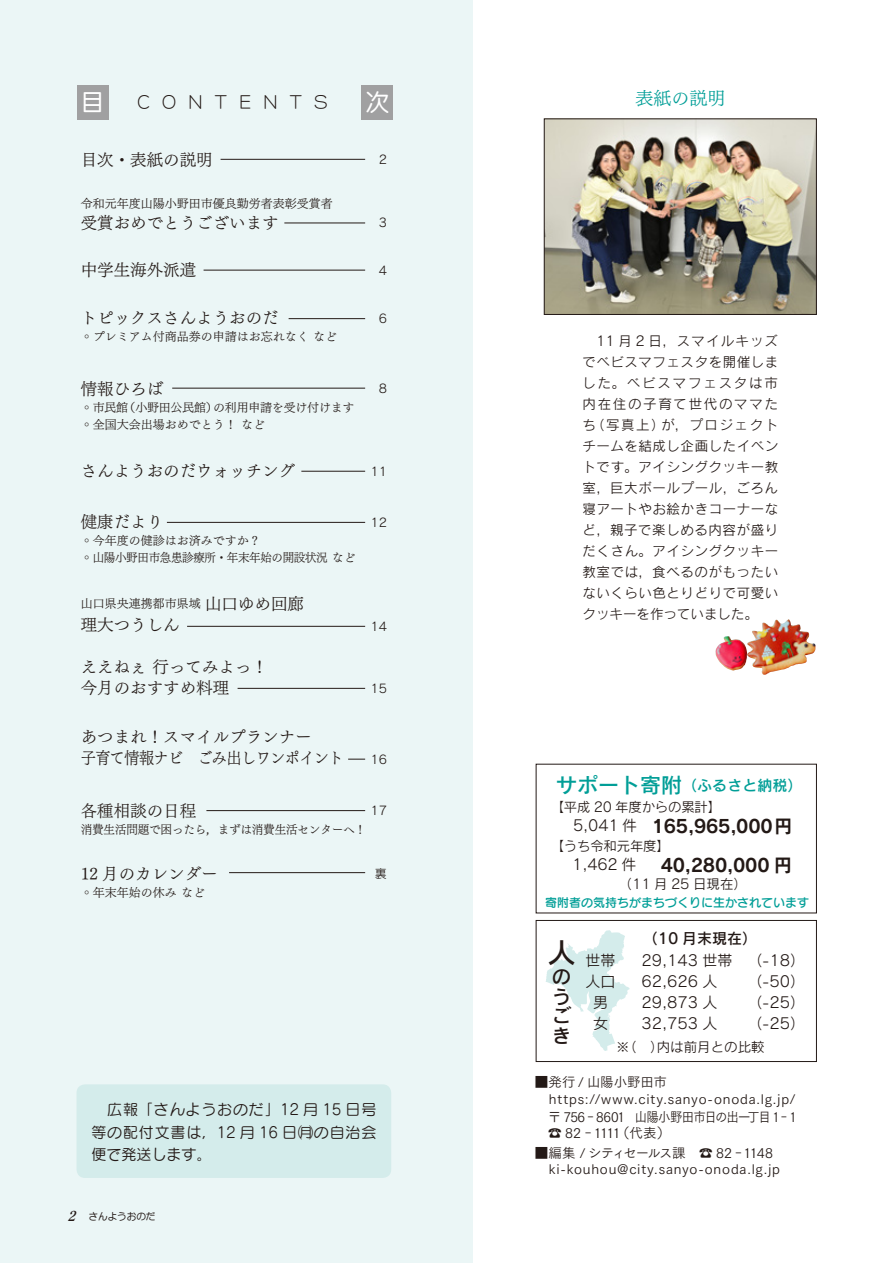
<style>
.page{position:relative;width:893px;height:1263px;background:#fff}
.page>*{position:absolute;margin:0;border:0;box-sizing:border-box;transform-origin:0 0}
.t1{font:28.5px "Rodin Pro N DB";color:#231916}
.t2{font:24px "Anito Std M";color:#fff}
.t3{font:19.5px/19.5px "Rodin Pro N DB";color:#231916}
.t4{font:18px "Rodin Pro B";letter-spacing:-.01em;color:#231916}
.t5{font:18px "Tsuku Min Pro LB";color:#009e97}
.t6{font:16.5px "Tsuku Min Pro LB";color:#231916}
.t7{font:16.5px "Tsuku Min Pro LB";letter-spacing:-.04em;color:#231916;scale:.92 1}
.t8{font:16.5px "Anito Std L";letter-spacing:.735em;color:#231916}
.t9{font:15px "Rodin Pro N M";color:#231916}
.t10{font:15px/22.5px "Seurat Pro M";letter-spacing:.055em;color:#231916;text-align:justify}
.t11{font:15px "Rodin Pro N DB";color:#009e97}
.t12{font:15px "Rodin Pro N DB";color:#231916}
.t13{font:15px "Rodin Pro M";color:#231916}
.t14{font:13.5px/21px "Rodin Pro M";letter-spacing:.02em;color:#231916;text-align:justify}
.t15{font:13.5px "Tsuku Go Pro R";letter-spacing:.06em;color:#231916}
.t16{font:13.5px "Tsuku Go Pro R";letter-spacing:-.065em;color:#231916;scale:.96 1}
.t17{font:13.5px "Rodin Pro M";letter-spacing:-.01em;color:#231916}
.t18{font:13.5px "Tsuku Go Pro R";letter-spacing:-.08em;color:#231916}
.t19{font:13.5px "Tsuku Go Pro R";letter-spacing:.03em;color:#231916}
.t20{font:13.5px "Rodin Pro N M";color:#231916}
.t21{font:13.5px "Tsuku Go Pro R";letter-spacing:-.015em;color:#231916}
.t22{font:12px "Tsuku Min Pro LB";color:#231916}
.t23{font:12px "Tsuku Min Pro LB";letter-spacing:-.02em;color:#231916}
.t24{font:12px "Tsuku Min Pro LB";letter-spacing:-.03em;color:#231916}
.t25{font:12px "Seurat Pro N DB";color:#009e97}
.t26{font:12px "Rodin Pro M";color:#231916}
.t27{font:9.75px "Anito Std M";letter-spacing:-.02em;color:#231916}
.s1{font-size:16.5px}
.s2{font-family:"Matisse Eleganto Pro B";font-style:italic;font-size:13.5px}
.s3{font-size:21px}
.s4{font-family:"Rodin Pro M";font-size:15px}
</style>
<div class="page">
<div style="left:0;top:0;width:472px;height:1263px;background:#ebf6f6"></div>
<div style="left:536px;top:920px;width:281px;height:142px;border:1px solid #231916"></div>
<hr style="left:172px;top:388px;width:193px;height:1px;background:#231916">
<img style="left:546px;top:121px;width:269px;height:192px">
<div style="left:544px;top:119px;width:273px;height:196px;border:1px solid #231916"></div>
<img style="left:715px;top:619px;width:100px;height:56px">
<div style="left:77px;top:85px;width:31px;height:34px;background:#a0a0a1"></div>
<div style="left:361px;top:85px;width:32px;height:34px;background:#a0a0a1"></div>
<hr style="left:167px;top:522px;width:198px;height:1px;background:#231916">
<hr style="left:206px;top:810px;width:159px;height:1px;background:#231916">
<hr style="left:229px;top:872px;width:136px;height:1px;background:#231916">
<hr style="left:238px;top:688px;width:127px;height:1px;background:#231916">
<hr style="left:221px;top:159px;width:144px;height:1px;background:#231916">
<hr style="left:289px;top:318px;width:76px;height:1px;background:#231916">
<hr style="left:284px;top:223px;width:81px;height:1px;background:#231916">
<hr style="left:204px;top:270px;width:161px;height:1px;background:#231916">
<hr style="left:187px;top:626px;width:178px;height:1px;background:#231916">
<hr style="left:301px;top:471px;width:64px;height:1px;background:#231916">
<svg style="left:546px;top:930px;width:84px;height:121px"></svg>
<svg style="left:348px;top:759px;width:17px;height:1px"></svg>
<div style="left:77px;top:1084px;width:314px;height:94px;background:#d4eceb;border-radius:9px"></div>
<p class="t2" style="left:80px;top:87px;width:26px">目</p>
<p class="t8" style="left:137px;top:91px;width:192px">CONTENTS</p>
<p class="t2" style="left:365px;top:87px;width:25px">次</p>
<p class="t6" style="left:81px;top:145px;width:134px">目次・表紙の説明</p>
<p class="t26" style="left:379px;top:152px;width:10px">2</p>
<p class="t22" style="left:81px;top:193px;width:254px">令和元年度山陽小野田市優良勤労者表彰受賞者</p>
<p class="t6" style="left:81px;top:208px;width:200px">受賞おめでとうございます</p>
<p class="t6" style="left:81px;top:255px;width:117px">中学生海外派遣</p>
<p class="t6" style="left:81px;top:303px;width:200px">トピックスさんようおのだ</p>
<p class="t22" style="left:81px;top:326px;width:258px">◦プレミアム付商品券の申請はお忘れなく など</p>
<p class="t6" style="left:81px;top:374px;width:84px">情報ひろば</p>
<p class="t23" style="left:81px;top:397px;width:275px">◦市民館（小野田公民館）の利用申請を受け付けます</p>
<p class="t22" style="left:81px;top:413px;width:186px">◦全国大会出場おめでとう！ など</p>
<p class="t26" style="left:379px;top:215px;width:10px">3</p>
<p class="t26" style="left:379px;top:262px;width:10px">4</p>
<p class="t26" style="left:379px;top:311px;width:10px">6</p>
<p class="t26" style="left:379px;top:380px;width:10px">8</p>
<p class="t6" style="left:81px;top:456px;width:216px">さんようおのだウォッチング</p>
<p class="t26" style="left:370px;top:463px;width:18px">11</p>
<p class="t6" style="left:81px;top:507px;width:84px">健康だより</p>
<p class="t22" style="left:81px;top:530px;width:182px">◦今年度の健診はお済みですか？</p>
<p class="t24" style="left:81px;top:546px;width:276px">◦山陽小野田市急患診療所・年末年始の開設状況 など</p>
<p class="t22" style="left:81px;top:593px;width:225px">山口県央連携都市県域 <span class="s1">山口ゆめ回廊</span></p>
<p class="t6" style="left:81px;top:610px;width:100px">理大つうしん</p>
<p class="t26" style="left:370px;top:515px;width:18px">12</p>
<p class="t26" style="left:370px;top:618px;width:18px">14</p>
<p class="t6" style="left:81px;top:652px;width:189px">ええねぇ 行ってみよっ！</p>
<p class="t6" style="left:81px;top:673px;width:150px">今月のおすすめ料理</p>
<p class="t26" style="left:370px;top:680px;width:18px">15</p>
<p class="t6" style="left:81px;top:722px;width:233px">あつまれ！スマイルプランナー</p>
<p class="t7" style="left:81px;top:743px;width:287px">子育て情報ナビ　ごみ出しワンポイント</p>
<p class="t26" style="left:370px;top:751px;width:18px">16</p>
<p class="t6" style="left:81px;top:795px;width:117px">各種相談の日程</p>
<p class="t23" style="left:81px;top:818px;width:287px">消費生活問題で困ったら，まずは消費生活センターへ！</p>
<p class="t26" style="left:370px;top:803px;width:18px">17</p>
<p class="t6" style="left:81px;top:859px;width:138px">12 月のカレンダー</p>
<p class="t22" style="left:81px;top:881px;width:126px">◦年末年始の休み など</p>
<p class="t26" style="left:375px;top:866px;width:13px">裏</p>
<p class="t10" style="left:91px;top:1098px;width:286px">　広報「さんようおのだ」12 月 15 日号等の配付文書は，12 月 16 日㈪の自治会便で発送します。</p>
<p class="t27" style="left:67px;top:1210px;width:90px"><span class="s2">2</span> さんようおのだ</p>
<p class="t5" style="left:635px;top:82px;width:91px">表紙の説明</p>
<p class="t14" style="left:583px;top:330px;width:197px">　11 月 2 日，スマイルキッズでベビスマフェスタを開催しました。ベビスマフェスタは市内在住の子育て世代のママたち（写真上）が，プロジェクトチームを結成し企画したイベントです。アイシングクッキー教室，巨大ボールプール，ごろん寝アートやお絵かきコーナーなど，親子で楽しめる内容が盛りだくさん。アイシングクッキー教室では，食べるのがもったいないくらい色とりどりで可愛いクッキーを作っていました。</p>
<p class="t11" style="left:556px;top:775px;width:248px"><span class="s3">サポート寄附</span>（ふるさと納税）</p>
<p class="t17" style="left:551px;top:798px;width:172px">【平成 20 年度からの累計】</p>
<p class="t4" style="left:573px;top:814px;width:221px"><span class="s4">5,041 件　</span>165,965,000円</p>
<p class="t17" style="left:551px;top:837px;width:121px">【うち令和元年度】</p>
<p class="t13" style="left:572px;top:855px;width:65px">1,462 件</p>
<p class="t4" style="left:661px;top:853px;width:133px">40,280,000 円</p>
<p class="t14" style="left:619px;top:873px;width:130px">（11 月 25 日現在）</p>
<p class="t25" style="left:545px;top:894px;width:265px">寄附者の気持ちがまちづくりに生かされています</p>
<p class="t1" style="left:547px;top:934px;width:29px">人</p>
<p class="t3" style="left:552px;top:966px;width:21px">のうごき</p>
<p class="t12" style="left:643px;top:928px;width:116px">（10 月末現在）</p>
<p class="t9" style="left:585px;top:950px;width:31px">世帯</p>
<p class="t9" style="left:641px;top:950px;width:93px">29,143 世帯</p>
<p class="t9" style="left:748px;top:950px;width:59px">（-18）</p>
<p class="t9" style="left:585px;top:971px;width:31px">人口</p>
<p class="t9" style="left:641px;top:971px;width:78px">62,626 人</p>
<p class="t9" style="left:748px;top:971px;width:59px">（-50）</p>
<p class="t9" style="left:593px;top:993px;width:16px">男</p>
<p class="t9" style="left:641px;top:993px;width:78px">29,873 人</p>
<p class="t9" style="left:748px;top:993px;width:59px">（-25）</p>
<p class="t9" style="left:593px;top:1014px;width:16px">女</p>
<p class="t9" style="left:641px;top:1014px;width:78px">32,753 人</p>
<p class="t9" style="left:748px;top:1014px;width:59px">（-25）</p>
<p class="t20" style="left:616px;top:1038px;width:150px">※（　）内は前月との比較</p>
<p class="t21" style="left:535px;top:1071px;width:134px">■発行 / 山陽小野田市</p>
<p class="t15" style="left:535px;top:1087px;width:262px">　https://www.city.sanyo-onoda.lg.jp/</p>
<p class="t16" style="left:548px;top:1105px;width:260px">〒 756‐8601 山陽小野田市日の出一丁目 1‐1</p>
<p class="t19" style="left:535px;top:1122px;width:137px">　☎ 82‐1111（代表）</p>
<p class="t18" style="left:535px;top:1141px;width:240px">■編集 / シティセールス課　☎ 82‐1148</p>
<p class="t15" style="left:535px;top:1158px;width:247px">　ki-kouhou@city.sanyo-onoda.lg.jp</p>
</div>
